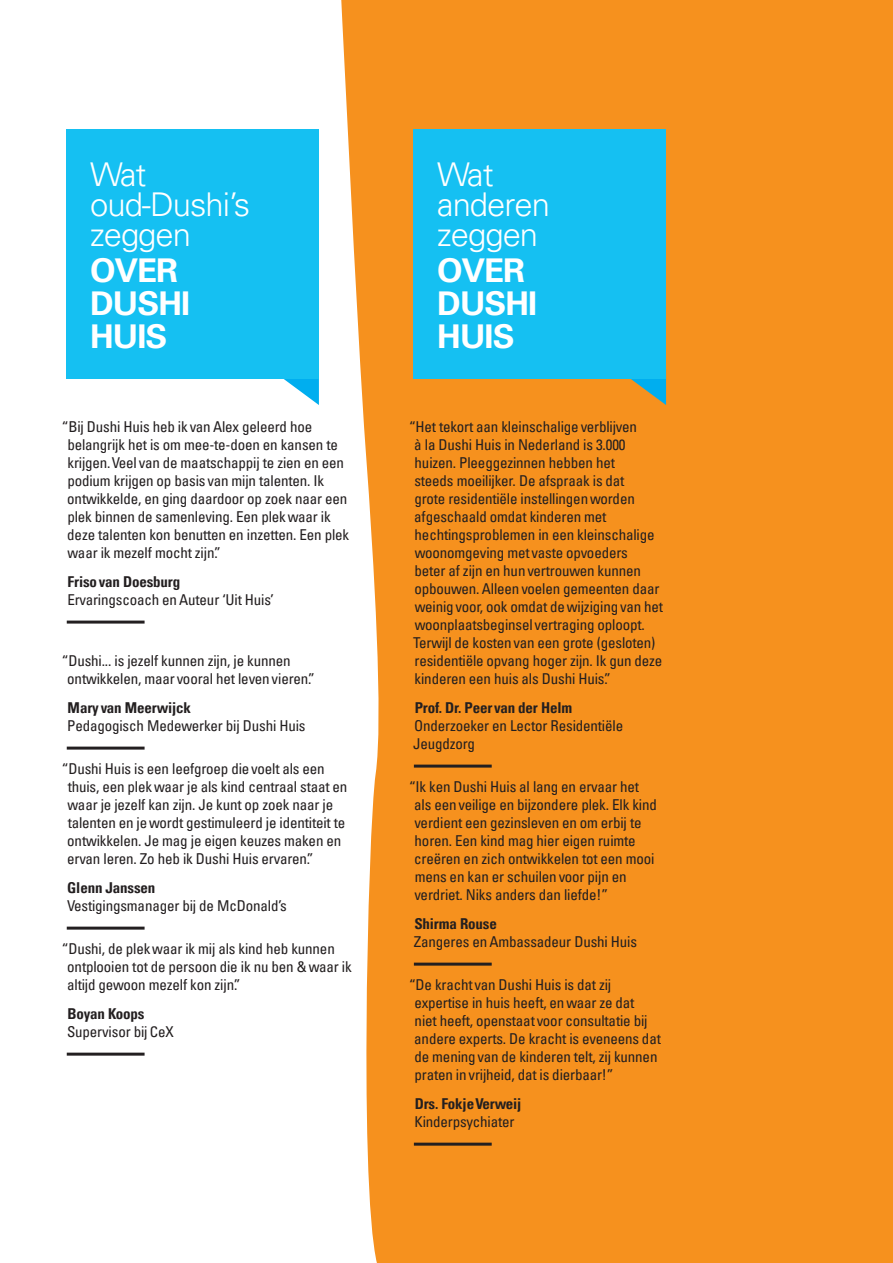
<style>
.page{position:relative;width:893px;height:1263px;background:#fff}
.page>*{position:absolute;margin:0;border:0;box-sizing:border-box;transform-origin:0 0}
.t1{font:300 32.85px/30px "Univers";letter-spacing:-.03em;color:#fff}
.t2{font:700 32.85px "Univers";letter-spacing:-.03em;color:#fff}
.t3{font:condensed 15px/18px "Univers";letter-spacing:-.01em;color:#231f20}
.t4{font:700 condensed 15px "Univers";letter-spacing:-.01em;color:#231f20}
</style>
<div class="page">
<svg style="left:270px;top:378px;width:49px;height:27px"></svg>
<hr style="left:67px;top:621px;width:78px;height:3px;background:#231f20">
<hr style="left:67px;top:747px;width:78px;height:3px;background:#231f20">
<hr style="left:67px;top:927px;width:78px;height:3px;background:#231f20">
<hr style="left:67px;top:1053px;width:78px;height:3px;background:#231f20">
<div style="left:383px;top:0;width:510px;height:1263px;background:#f6911e"></div>
<div style="left:67px;top:129px;width:252px;height:249px;background:#15c0f2"></div>
<svg style="left:617px;top:378px;width:49px;height:27px"></svg>
<svg style="left:341px;top:0;width:77px;height:1263px;fill:#f6911e"></svg>
<hr style="left:414px;top:765px;width:78px;height:3px;background:#231f20">
<hr style="left:414px;top:963px;width:78px;height:3px;background:#231f20">
<hr style="left:414px;top:1143px;width:78px;height:3px;background:#231f20">
<div style="left:414px;top:129px;width:252px;height:249px;background:#15c0f2"></div>
<p class="t1" style="left:90px;top:159px;width:58px">Wat</p>
<p class="t1" style="left:90px;top:189px;width:162px">oud-Dushi’s zeggen</p>
<p class="t2" style="left:90px;top:251px;width:89px">OVER</p>
<p class="t2" style="left:90px;top:284px;width:102px">DUSHI</p>
<p class="t2" style="left:90px;top:316px;width:79px">HUIS</p>
<p class="t3" style="left:67px;top:417px;width:283px;text-indent:-5px">“Bij Dushi Huis heb ik van Alex geleerd hoe belangrijk het is om mee-te-doen en kansen te krijgen. Veel van de maatschappij te zien en een podium krijgen op basis van mijn talenten. Ik ontwikkelde, en ging daardoor op zoek naar een plek binnen de samenleving. Een plek waar ik deze talenten kon benutten en inzetten. Een plek waar ik mezelf mocht zijn.”</p>
<p class="t4" style="left:68px;top:572px;width:114px">Friso van Doesburg</p>
<p class="t3" style="left:67px;top:590px;width:208px">Ervaringscoach en Auteur ‘Uit Huis’</p>
<p class="t3" style="left:67px;top:651px;width:249px;text-indent:-5px">“Dushi... is jezelf kunnen zijn, je kunnen ontwikkelen, maar vooral het leven vieren.”</p>
<p class="t4" style="left:68px;top:698px;width:125px">Mary van Meerwijck</p>
<p class="t3" style="left:67px;top:716px;width:240px">Pedagogisch Medewerker bij Dushi Huis</p>
<p class="t3" style="left:67px;top:759px;width:282px;text-indent:-5px">“Dushi Huis is een leefgroep die voelt als een thuis, een plek waar je als kind centraal staat en waar je jezelf kan zijn. Je kunt op zoek naar je talenten en je wordt gestimuleerd je identiteit te ontwikkelen. Je mag je eigen keuzes maken en ervan leren. Zo heb ik Dushi Huis ervaren.”</p>
<p class="t4" style="left:67px;top:878px;width:90px">Glenn Janssen</p>
<p class="t3" style="left:67px;top:896px;width:221px">Vestigingsmanager bij de McDonald’s</p>
<p class="t3" style="left:67px;top:939px;width:286px;text-indent:-5px">“Dushi, de plek waar ik mij als kind heb kunnen ontplooien tot de persoon die ik nu ben &amp; waar ik altijd gewoon mezelf kon zijn.”</p>
<p class="t4" style="left:68px;top:1004px;width:79px">Boyan Koops</p>
<p class="t3" style="left:67px;top:1022px;width:108px">Supervisor bij CeX</p>
<p class="t1" style="left:437px;top:159px;width:58px">Wat</p>
<p class="t1" style="left:437px;top:189px;width:114px">anderen zeggen</p>
<p class="t2" style="left:437px;top:251px;width:89px">OVER</p>
<p class="t2" style="left:437px;top:284px;width:102px">DUSHI</p>
<p class="t2" style="left:437px;top:316px;width:79px">HUIS</p>
<p class="t3" style="left:409px;top:417px;width:256px">“Het tekort aan kleinschalige verblijven<br>à la Dushi Huis in Nederland is 3.000 huizen. Pleeggezinnen hebben het<br>steeds moeilijker. De afspraak is dat<br>grote residentiële instellingen worden afgeschaald omdat kinderen met hechtingsproblemen in een kleinschalige woonomgeving met vaste opvoeders<br>beter af zijn en hun vertrouwen kunnen opbouwen. Alleen voelen gemeenten daar weinig voor, ook omdat de wijziging van het woonplaatsbeginsel vertraging oploopt.<br>Terwijl de kosten van een grote (gesloten) residentiële opvang hoger zijn. Ik gun deze kinderen een huis als Dushi Huis.”</p>
<p class="t4" style="left:415px;top:698px;width:159px">Prof. Dr. Peer van der Helm</p>
<p class="t3" style="left:413px;top:716px;width:212px">Onderzoeker en Lector Residentiële<br>Jeugdzorg</p>
<p class="t3" style="left:414px;top:777px;width:244px;text-indent:-5px">“Ik ken Dushi Huis al lang en ervaar het als een veilige en bijzondere plek. Elk kind verdient een gezinsleven en om erbij te horen. Een kind mag hier eigen ruimte creëren en zich ontwikkelen tot een mooi mens en kan er schuilen voor pijn en verdriet. Niks anders dan liefde!”</p>
<p class="t4" style="left:414px;top:914px;width:84px">Shirma Rouse</p>
<p class="t3" style="left:414px;top:932px;width:225px">Zangeres en Ambassadeur Dushi Huis</p>
<p class="t3" style="left:414px;top:975px;width:248px;text-indent:-5px">“De kracht van Dushi Huis is dat zij expertise in huis heeft, en waar ze dat<br>niet heeft, openstaat voor consultatie bij andere experts. De kracht is eveneens dat de mening van de kinderen telt, zij kunnen praten in vrijheid, dat is dierbaar!”</p>
<p class="t4" style="left:415px;top:1094px;width:108px">Drs. Fokje Verweij</p>
<p class="t3" style="left:414px;top:1112px;width:101px">Kinderpsychiater</p>
</div>
